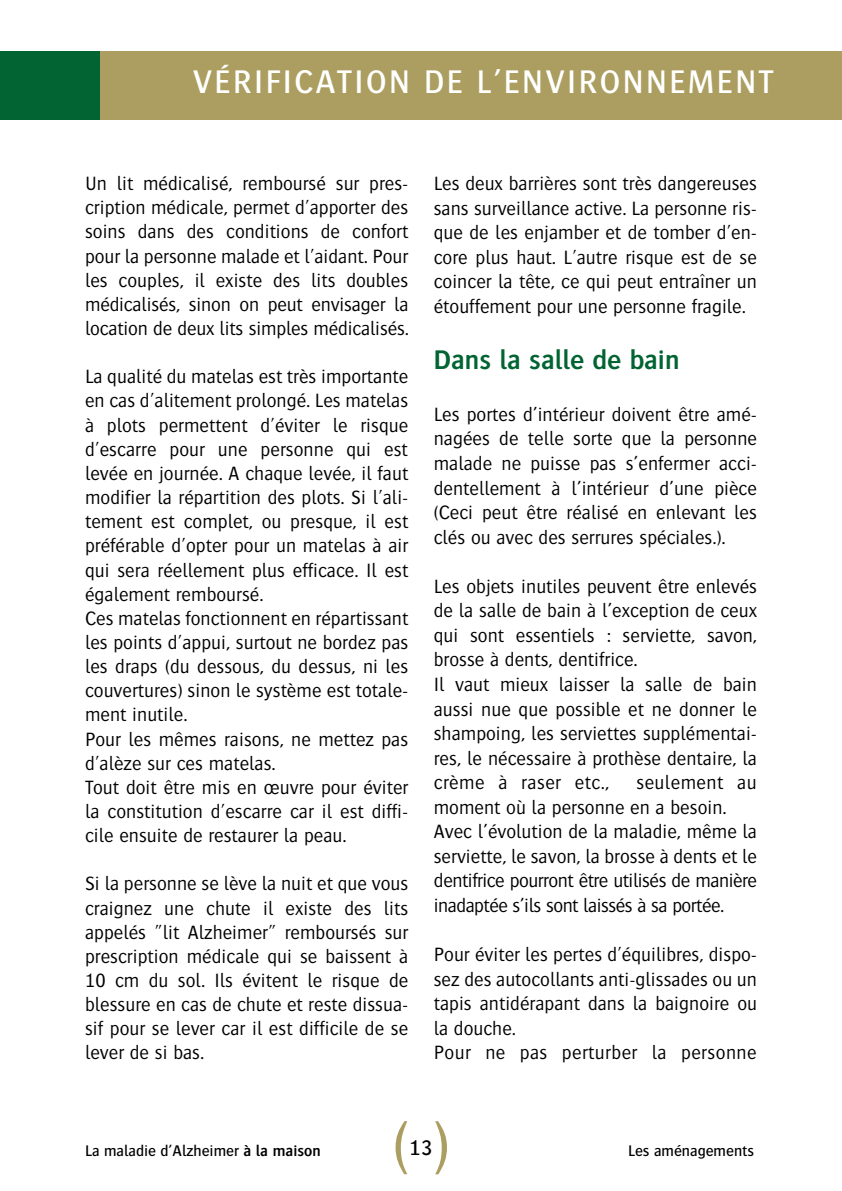
<style>
.page{position:relative;width:842px;height:1191px;background:#fff}
.page>*{position:absolute;margin:0;border:0;box-sizing:border-box;transform-origin:0 0}
.t1{font:500 72px "Bosis";color:#ab9e60}
.t2{font:500 34px "Bosis";letter-spacing:.055em;color:#fff}
.t3{font:600 28px "Bosis";color:#016432}
.t4{font:500 22px "Bosis";color:#000}
.t5{font:300 20px/24.2px "Bosis";color:#000;text-align:justify}
.t6{font:500 16px "Bosis";color:#000}
.s1{font-weight:600}
</style>
<div class="page">
<div style="left:0;top:51px;width:100px;height:68px;background:#016432"></div>
<div style="left:100px;top:51px;width:742px;height:68px;background:#ab9e60"></div>
<h2 class="t2" style="left:193px;top:61px;width:582px">VÉRIFICATION DE L’ENVIRONNEMENT</h2>
<p class="t5" style="left:85px;top:171px;width:325px">Un lit médicalisé, remboursé sur pres&shy;cription médicale, permet d'apporter des soins dans des conditions de confort pour la personne malade et l'aidant. Pour les couples, il existe des lits doubles médicalisés, sinon on peut envisager la location de deux lits simples médicalisés.</p>
<p class="t5" style="left:85px;top:364px;width:325px;text-align:left">La qualité du matelas est très importante en cas d'alitement prolongé. Les matelas à plots permettent d'éviter le risque d'escarre pour une personne qui est levée en journée. A chaque levée, il faut modifier la répartition des plots. Si l'ali&shy;tement est complet, ou presque, il est préférable d'opter pour un matelas à air qui sera réellement plus efficace. Il est également remboursé.<br>Ces matelas fonctionnent en répartissant les points d'appui, surtout ne bordez pas les draps (du dessous, du dessus, ni les couvertures) sinon le système est totale&shy;ment inutile.<br>Pour les mêmes raisons, ne mettez pas d'alèze sur ces matelas.<br>Tout doit être mis en œuvre pour éviter la constitution d'escarre car il est diffi&shy;cile ensuite de restaurer la peau.</p>
<p class="t5" style="left:85px;top:871px;width:325px">Si la personne se lève la nuit et que vous craignez une chute il existe des lits appelés "lit Alzheimer" remboursés sur prescription médicale qui se baissent à 10 cm du sol. Ils évitent le risque de blessure en cas de chute et reste dissua&shy;sif pour se lever car il est difficile de se lever de si bas.</p>
<p class="t5" style="left:434px;top:171px;width:325px">Les deux barrières sont très dangereuses sans surveillance active. La personne ris&shy;que de les enjamber et de tomber d'en&shy;core plus haut. L'autre risque est de se coincer la tête, ce qui peut entraîner un étouffement pour une personne fragile.</p>
<h3 class="t3" style="left:434px;top:343px;width:247px">Dans la salle de bain</h3>
<p class="t5" style="left:434px;top:401px;width:325px">Les portes d’intérieur doivent être amé&shy;nagées de telle sorte que la personne malade ne puisse pas s’enfermer acci&shy;dentellement à l’intérieur d’une pièce (Ceci peut être réalisé en enlevant les clés ou avec des serrures spéciales.).</p>
<p class="t5" style="left:434px;top:573px;width:325px;text-align:left">Les objets inutiles peuvent être enlevés de la salle de bain à l’exception de ceux qui sont essentiels : serviette, savon, brosse à dents, dentifrice.<br>Il vaut mieux laisser la salle de bain aussi nue que possible et ne donner le shampoing, les serviettes supplémentai&shy;res, le nécessaire à prothèse dentaire, la crème à raser etc.,</p>
<p class="t5" style="left:434px;top:770px;width:325px;text-align:left;text-indent:203px">seulement au moment où la personne en a besoin.<br>Avec l’évolution de la maladie, même la serviette, le savon, la brosse à dents et le dentifrice pourront être utilisés de manière inadaptée s’ils sont laissés à sa portée.</p>
<p class="t5" style="left:434px;top:942px;width:325px;text-align:left">Pour éviter les pertes d'équilibres, dispo&shy;sez des autocollants anti-glissades ou un tapis antidérapant dans la baignoire ou la douche.<br>Pour ne pas perturber la personne</p>
<h1 class="t1" style="left:392px;top:1102px;width:59px">( )</h1>
<p class="t6" style="left:85px;top:1141px;width:237px">La maladie d’Alzheimer <span class="s1">à la maison</span></p>
<p class="t4" style="left:410px;top:1135px;width:24px">13</p>
<p class="t6" style="left:628px;top:1141px;width:128px">Les aménagements</p>
</div>
